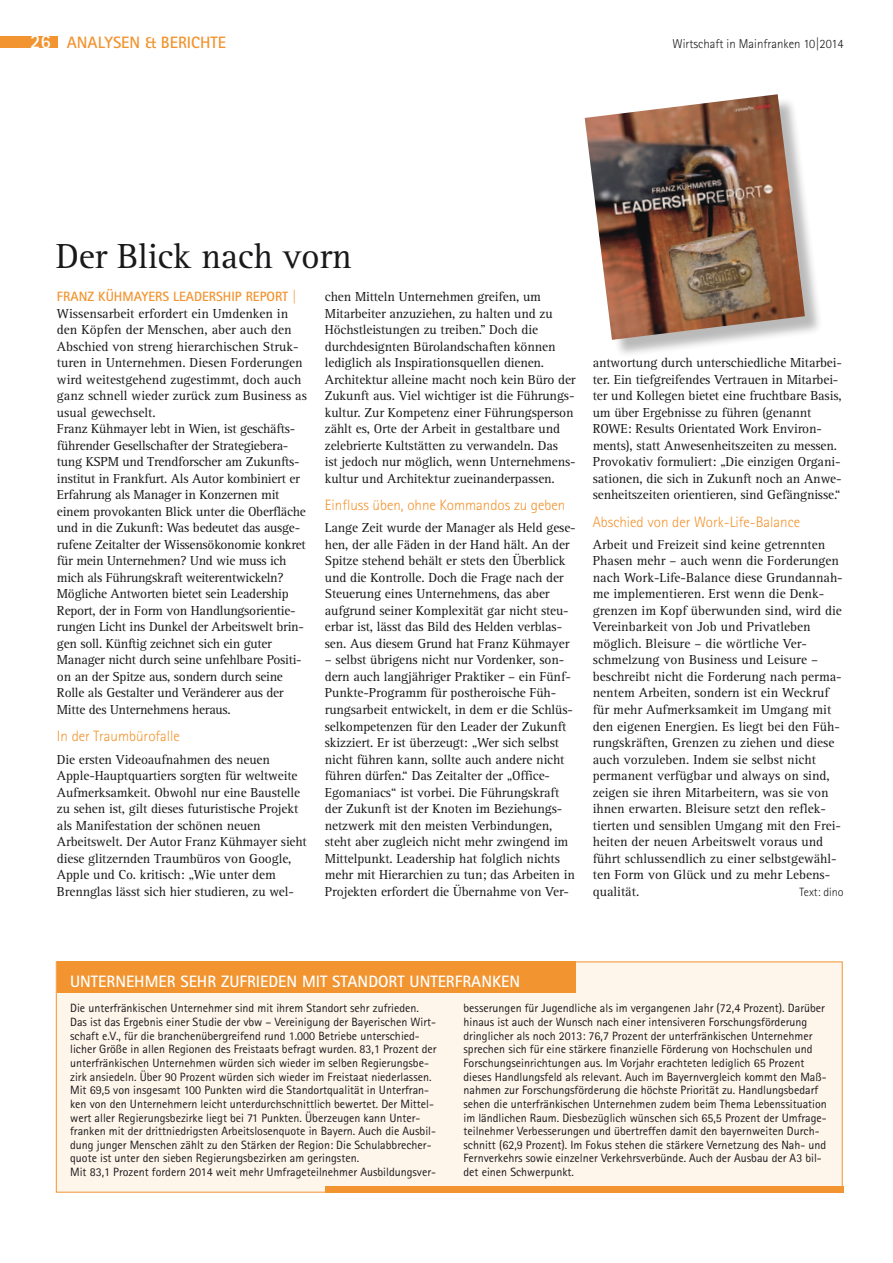
<style>
.page{position:relative;width:893px;height:1263px;background:#fff}
.page>*{position:absolute;margin:0;border:0;box-sizing:border-box;transform-origin:0 0}
._02_Head_24_Rotis_Pr{font:36px "Rotis Serif Pro";letter-spacing:-.01em;color:#19181a}
.Kasten_Head_Rotis_Pr{font:700 16.5px "Rotis Sans Serif Pro";color:#fff}
.t1{font:700 16.5px "Rotis Sans Serif Pro";color:#f2942f}
._5_Zwiti_Rotis_Pro{font:300 15px "Rotis Sans Serif Pro";color:#f2942f}
._4_Grundtext_Rotis_P{font:13.5px/16.5px "Rotis Serif Pro";letter-spacing:-.01em;color:#19181a}
.t2{font:300 12.75px "Rotis Sans Serif Pro";color:#19181a}
.Kasten_Grund_Rotis_P{font:12px/13.6px "Rotis Sans Serif Pro";color:#19181a}
._4_Grundtext_Rotis_P-2{font:300 12px "Rotis Sans Serif Pro";color:#19181a}
.s1{font-size:19.5px;color:#fff}
.s2{font-family:"Rotis Sans Serif Pro";font-weight:700;color:#f2942f}
</style>
<div class="page">
<div style="left:0;top:36px;width:57px;height:12px;background:#f2942f"></div>
<div style="left:587px;top:96px;width:235px;height:261px;background:#19181a;opacity:.3"></div>
<img style="left:585px;top:94px;width:220px;height:246px">
<div style="left:56px;top:961px;width:787px;height:231px;background:#fef5eb;border:1px solid #f2942f"></div>
<div style="left:57px;top:961px;width:519px;height:32px;background:#f2942f"></div>
<div style="left:325px;top:1186px;width:519px;height:6px;background:#f2942f"></div>
<p class="t1" style="left:30px;top:32px;width:197px"><span class="s1">26</span> ANALYSEN &amp; BERICHTE</p>
<p class="t2" style="left:672px;top:36px;width:173px">Wirtschaft in Mainfranken 10|2014</p>
<p class="_02_Head_24_Rotis_Pr" style="left:56px;top:235px;width:297px">Der Blick nach vorn</p>
<p class="_4_Grundtext_Rotis_P" style="left:57px;top:289px;width:252px"><span class="s2">FRANZ KÜHMAYERS LEADERSHIP REPORT | </span>Wissensarbeit erfordert ein Umdenken in den Köpfen der Menschen, aber auch den Abschied von streng hierarchischen Struk&shy;turen in Unternehmen. Diesen Forderungen wird weitestgehend zugestimmt, doch auch ganz schnell wieder zurück zum Business as usual gewechselt.</p>
<p class="_4_Grundtext_Rotis_P" style="left:57px;top:421px;width:250px">Franz Kühmayer lebt in Wien, ist geschäfts&shy;führender Gesellschafter der Strategiebera&shy;tung KSPM und Trendforscher am Zukunfts&shy;institut in Frankfurt. Als Autor kombiniert er Erfahrung als Manager in Konzernen mit einem provokanten Blick unter die Oberfläche und in die Zukunft: Was bedeutet das ausge&shy;rufene Zeitalter der Wissensökonomie konkret für mein Unternehmen? Und wie muss ich mich als Führungskraft weiterentwickeln?<br>Mögliche Antworten bietet sein Leadership Report, der in Form von Handlungsorientie&shy;rungen Licht ins Dunkel der Arbeitswelt brin&shy;gen soll. Künftig zeichnet sich ein guter Manager nicht durch seine unfehlbare Positi&shy;on an der Spitze aus, sondern durch seine Rolle als Gestalter und Veränderer aus der Mitte des Unternehmens heraus.</p>
<p class="_5_Zwiti_Rotis_Pro" style="left:57px;top:727px;width:125px">In der Traumbürofalle</p>
<p class="_4_Grundtext_Rotis_P" style="left:57px;top:751px;width:251px">Die ersten Videoaufnahmen des neuen Apple-Hauptquartiers sorgten für weltweite Aufmerksamkeit. Obwohl nur eine Baustelle zu sehen ist, gilt dieses futuristische Projekt als Manifestation der schönen neuen Arbeitswelt. Der Autor Franz Kühmayer sieht diese glitzernden Traumbüros von Google, Apple und Co. kritisch: „Wie unter dem Brennglas lässt sich hier studieren, zu wel-</p>
<p class="_4_Grundtext_Rotis_P" style="left:325px;top:289px;width:252px">chen Mitteln Unternehmen greifen, um Mitarbeiter anzuziehen, zu halten und zu Höchstleistungen zu treiben.” Doch die durchdesignten Bürolandschaften können lediglich als Inspirationsquellen dienen.<br>Architektur alleine macht noch kein Büro der Zukunft aus. Viel wichtiger ist die Führungs&shy;kultur. Zur Kompetenz einer Führungsperson zählt es, Orte der Arbeit in gestaltbare und zelebrierte Kultstätten zu verwandeln. Das<br>ist jedoch nur möglich, wenn Unternehmens&shy;kultur und Architektur zueinanderpassen.</p>
<p class="_5_Zwiti_Rotis_Pro" style="left:325px;top:496px;width:242px">Einfluss üben, ohne Kommandos zu geben</p>
<p class="_4_Grundtext_Rotis_P" style="left:325px;top:520px;width:252px">Lange Zeit wurde der Manager als Held gese&shy;hen, der alle Fäden in der Hand hält. An der Spitze stehend behält er stets den Überblick und die Kontrolle. Doch die Frage nach der Steuerung eines Unternehmens, das aber aufgrund seiner Komplexität gar nicht steu&shy;erbar ist, lässt das Bild des Helden verblas&shy;sen. Aus diesem Grund hat Franz Kühmayer</p>
<p class="_4_Grundtext_Rotis_P" style="left:325px;top:652px;width:251px">– selbst übrigens nicht nur Vordenker, son&shy;dern auch langjähriger Praktiker – ein Fünf-Punkte-Programm für postheroische Füh&shy;rungsarbeit entwickelt, in dem er die Schlüs&shy;selkompetenzen für den Leader der Zukunft skizziert. Er ist überzeugt: „Wer sich selbst nicht führen kann, sollte auch andere nicht führen dürfen.“ Das Zeitalter der „Office-Egomaniacs“ ist vorbei. Die Führungskraft der Zukunft ist der Knoten im Beziehungs&shy;netzwerk mit den meisten Verbindungen, steht aber zugleich nicht mehr zwingend im Mittelpunkt. Leadership hat folglich nichts mehr mit Hierarchien zu tun; das Arbeiten in Projekten erfordert die Übernahme von Ver-</p>
<p class="_4_Grundtext_Rotis_P" style="left:593px;top:355px;width:251px">antwortung durch unterschiedliche Mitarbei&shy;ter. Ein tiefgreifendes Vertrauen in Mitarbei&shy;ter und Kollegen bietet eine fruchtbare Basis, um über Ergebnisse zu führen (genannt ROWE: Results Orientated Work Environ&shy;ments), statt Anwesenheitszeiten zu messen.<br>Provokativ formuliert: „Die einzigen Organi&shy;sationen, die sich in Zukunft noch an Anwe&shy;senheitszeiten orientieren, sind Gefängnisse.“</p>
<p class="_5_Zwiti_Rotis_Pro" style="left:593px;top:513px;width:209px">Abschied von der Work-Life-Balance</p>
<p class="_4_Grundtext_Rotis_P" style="left:593px;top:536px;width:252px">Arbeit und Freizeit sind keine getrennten Phasen mehr – auch wenn die Forderungen nach Work-Life-Balance diese Grundannah&shy;me implementieren. Erst wenn die Denk&shy;grenzen im Kopf überwunden sind, wird die Vereinbarkeit von Job und Privatleben möglich. Bleisure – die wörtliche Ver&shy;schmelzung von Business und Leisure – beschreibt nicht die Forderung nach perma&shy;nentem Arbeiten, sondern ist ein Weckruf für mehr Aufmerksamkeit im Umgang mit den eigenen Energien. Es liegt bei den Füh&shy;rungskräften, Grenzen zu ziehen und diese auch vorzuleben. Indem sie selbst nicht permanent verfügbar und always on sind, zeigen sie ihren Mitarbeitern, was sie von ihnen erwarten. Bleisure setzt den reflek&shy;tierten und sensiblen Umgang mit den Frei&shy;heiten der neuen Arbeitswelt voraus und führt schlussendlich zu einer selbstgewähl&shy;ten Form von Glück und zu mehr Lebens&shy;qualität.</p>
<p class="_4_Grundtext_Rotis_P-2" style="left:799px;top:884px;width:46px">Text: dino</p>
<p class="Kasten_Head_Rotis_Pr" style="left:70px;top:971px;width:452px">UNTERNEHMER SEHR ZUFRIEDEN MIT STANDORT UNTERFRANKEN</p>
<p class="Kasten_Grund_Rotis_P" style="left:70px;top:1001px;width:368px">Die unterfränkischen Unternehmer sind mit ihrem Standort sehr zufrieden.<br>Das ist das Ergebnis einer Studie der vbw – Vereinigung der Bayerischen Wirt&shy;schaft e.V., für die branchenübergreifend rund 1.000 Betriebe unterschied&shy;licher Größe in allen Regionen des Freistaats befragt wurden. 83,1 Prozent der unterfränkischen Unternehmen würden sich wieder im selben Regierungsbe&shy;zirk ansiedeln. Über 90 Prozent würden sich wieder im Freistaat niederlassen.</p>
<p class="Kasten_Grund_Rotis_P" style="left:70px;top:1083px;width:367px">Mit 69,5 von insgesamt 100 Punkten wird die Standortqualität in Unterfran&shy;ken von den Unternehmern leicht unterdurchschnittlich bewertet. Der Mittel&shy;wert aller Regierungsbezirke liegt bei 71 Punkten. Überzeugen kann Unter&shy;franken mit der drittniedrigsten Arbeitslosenquote in Bayern. Auch die Ausbil&shy;dung junger Menschen zählt zu den Stärken der Region: Die Schulabbrecher&shy;quote ist unter den sieben Regierungsbezirken am geringsten.</p>
<p class="Kasten_Grund_Rotis_P" style="left:70px;top:1165px;width:367px">Mit 83,1 Prozent fordern 2014 weit mehr Umfrageteilnehmer Ausbildungsver-</p>
<p class="Kasten_Grund_Rotis_P" style="left:463px;top:1001px;width:365px">besserungen für Jugendliche als im vergangenen Jahr (72,4 Prozent). Darüber hinaus ist auch der Wunsch nach einer intensiveren Forschungsförderung dringlicher als noch 2013: 76,7 Prozent der unterfränkischen Unternehmer sprechen sich für eine stärkere finanzielle Förderung von Hochschulen und Forschungseinrichtungen aus. Im Vorjahr erachteten lediglich 65 Prozent dieses Handlungsfeld als relevant. Auch im Bayernvergleich kommt den Maß&shy;nahmen zur Forschungsförderung die höchste Priorität zu. Handlungsbedarf sehen die unterfränkischen Unternehmen zudem beim Thema Lebenssituation im ländlichen Raum. Diesbezüglich wünschen sich 65,5 Prozent der Umfrage&shy;teilnehmer Verbesserungen und übertreffen damit den bayernweiten Durch&shy;schnitt (62,9 Prozent). Im Fokus stehen die stärkere Vernetzung des Nah- und Fernverkehrs sowie einzelner Verkehrsverbünde. Auch der Ausbau der A3 bil&shy;det einen Schwerpunkt.</p>
</div>
